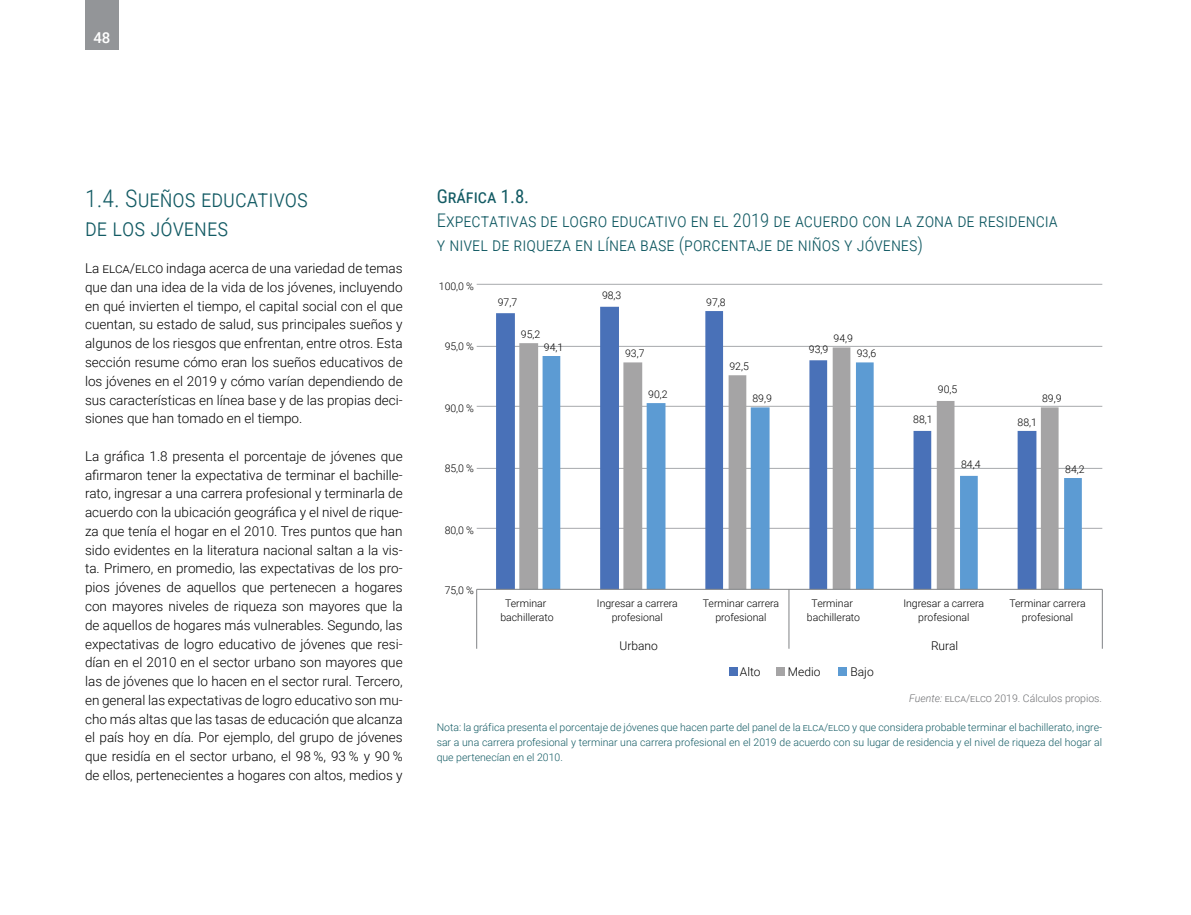
<style>
.page{position:relative;width:1191px;height:915px;background:#fff}
.page>*{position:absolute;margin:0;border:0;box-sizing:border-box;transform-origin:0 0}
.t1{font:300 24px/28.8px "Roboto Condensed";color:#135b64}
.t2{font:300 18.75px/24px "Roboto Condensed";color:#135b64}
.t3{font:18.75px "Roboto Condensed";color:#135b64}
.t4{font:500 15px "Roboto";color:#fff}
.t5{font:300 13.5px/18.8px "Roboto";color:#000;text-align:justify}
.t6{font:300 12px "Roboto";color:#000}
.t7{font:300 10.5px/15px "Roboto";color:#135b64;text-align:justify}
.t8{font:300 10.5px/13.5px "Roboto";color:#000;text-align:center}
.t9{font:300 10.5px "Roboto";color:#6d6e71}
.t10{font:italic 300 10.5px "Roboto";color:#6d6e71}
.s1{font-style:normal}
</style>
<div class="page">
<div style="left:85px;top:0;width:34px;height:49px;background:#939598"></div>
<hr style="left:477px;top:528px;width:625px;height:1px;background:#a7a9ac">
<hr style="left:477px;top:468px;width:625px;height:1px;background:#a7a9ac">
<hr style="left:477px;top:406px;width:625px;height:1px;background:#a7a9ac">
<hr style="left:477px;top:346px;width:625px;height:1px;background:#a7a9ac">
<hr style="left:477px;top:284px;width:625px;height:1px;background:#a7a9ac">
<svg style="left:496px;top:306px;width:228px;height:282px"></svg>
<svg style="left:519px;top:343px;width:539px;height:245px"></svg>
<svg style="left:542px;top:356px;width:539px;height:232px"></svg>
<hr style="left:477px;top:588px;width:625px;height:1px;background:#808285">
<hr style="left:476px;top:589px;width:1px;height:59px;background:#808285">
<hr style="left:788px;top:589px;width:1px;height:59px;background:#808285">
<hr style="left:1102px;top:589px;width:1px;height:59px;background:#808285">
<div style="left:729px;top:667px;width:8px;height:8px;background:#4971b8"></div>
<div style="left:776px;top:667px;width:8px;height:8px;background:#a5a4a5"></div>
<div style="left:838px;top:667px;width:8px;height:8px;background:#5c9bd3"></div>
<p class="t4" style="left:93px;top:28px;width:19px">48</p>
<h1 class="t1" style="left:85px;top:183px;width:224px">1.4. Sueños educativos de los jóvenes</h1>
<p class="t5" style="left:85px;top:258px;width:25px">La elca</p>
<p class="t5" style="left:85px;top:258px;width:319px;text-indent:45px">/elco indaga acerca de una variedad de temas que dan una idea de la vida de los jóvenes, incluyendo en qué invierten el tiempo, el capital social con el que cuentan, su estado de salud, sus principales sueños y algunos de los riesgos que enfrentan, entre otros. Esta sección resume cómo eran los sueños educativos de los jóvenes en el 2019 y cómo varían dependiendo de sus características en línea base y de las propias deci&shy;siones que han tomado en el tiempo.</p>
<p class="t5" style="left:85px;top:446px;width:319px">La gráfica 1.8 presenta el porcentaje de jóvenes que afirmaron tener la expectativa de terminar el bachille&shy;rato, ingresar a una carrera profesional y terminarla de acuerdo con la ubicación geográfica y el nivel de rique&shy;za que tenía el hogar en el 2010. Tres puntos que han sido evidentes en la literatura nacional saltan a la vis&shy;ta. Primero, en promedio, las expectativas de los pro&shy;pios jóvenes de aquellos que pertenecen a hogares con mayores niveles de riqueza son mayores que la de aquellos de hogares más vulnerables. Segundo, las expectativas de logro educativo de jóvenes que resi&shy;dían en el 2010 en el sector urbano son mayores que las de jóvenes que lo hacen en el sector rural. Tercero, en general las expectativas de logro educativo son mu&shy;cho más altas que las tasas de educación que alcanza el país hoy en día. Por ejemplo, del grupo de jóvenes que residía en el sector urbano, el 98 %, 93 % y 90 % de ellos, pertenecientes a hogares con altos, medios y</p>
<h2 class="t3" style="left:437px;top:183px;width:94px">Gráfica 1.8.</h2>
<h2 class="t2" style="left:437px;top:207px;width:622px">Expectativas de logro educativo en el 2019 de acuerdo con la zona de residencia y nivel de riqueza en línea base (porcentaje de niños y jóvenes)</h2>
<p class="t8" style="left:439px;top:279px;width:37px">100,0 %</p>
<p class="t8" style="left:445px;top:338px;width:31px">95,0 %</p>
<p class="t8" style="left:445px;top:400px;width:31px">90,0 %</p>
<p class="t8" style="left:445px;top:460px;width:31px">85,0 %</p>
<p class="t8" style="left:445px;top:522px;width:31px">80,0 %</p>
<p class="t8" style="left:445px;top:582px;width:31px">75,0 %</p>
<p class="t8" style="left:498px;top:295px;width:21px">97,7</p>
<p class="t8" style="left:602px;top:288px;width:21px">98,3</p>
<p class="t8" style="left:706px;top:295px;width:21px">97,8</p>
<p class="t8" style="left:521px;top:327px;width:21px">95,2</p>
<p class="t8" style="left:544px;top:339px;width:21px">94,1</p>
<p class="t8" style="left:625px;top:346px;width:21px">93,7</p>
<p class="t8" style="left:833px;top:331px;width:21px">94,9</p>
<p class="t8" style="left:809px;top:342px;width:21px">93,9</p>
<p class="t8" style="left:856px;top:346px;width:21px">93,6</p>
<p class="t8" style="left:729px;top:359px;width:21px">92,5</p>
<p class="t8" style="left:648px;top:387px;width:21px">90,2</p>
<p class="t8" style="left:752px;top:391px;width:21px">89,9</p>
<p class="t8" style="left:938px;top:382px;width:21px">90,5</p>
<p class="t8" style="left:1042px;top:391px;width:21px">89,9</p>
<p class="t8" style="left:913px;top:412px;width:21px">88,1</p>
<p class="t8" style="left:1017px;top:414px;width:21px">88,1</p>
<p class="t8" style="left:961px;top:457px;width:21px">84,4</p>
<p class="t8" style="left:1065px;top:461px;width:21px">84,2</p>
<p class="t8" style="left:500px;top:596px;width:55px">Terminar bachillerato</p>
<p class="t8" style="left:597px;top:596px;width:82px">Ingresar a carrera profesional</p>
<p class="t8" style="left:703px;top:596px;width:78px">Terminar carrera profesional</p>
<p class="t8" style="left:807px;top:596px;width:55px">Terminar bachillerato</p>
<p class="t8" style="left:903px;top:596px;width:82px">Ingresar a carrera profesional</p>
<p class="t8" style="left:1009px;top:596px;width:78px">Terminar carrera profesional</p>
<p class="t6" style="left:619px;top:637px;width:40px">Urbano</p>
<p class="t6" style="left:931px;top:637px;width:29px">Rural</p>
<p class="t6" style="left:740px;top:663px;width:22px">Alto</p>
<p class="t6" style="left:787px;top:663px;width:34px">Medio</p>
<p class="t6" style="left:850px;top:663px;width:25px">Bajo</p>
<p class="t10" style="left:909px;top:690px;width:42px">Fuente: <span class="s1">elca</span></p>
<p class="t9" style="left:966px;top:690px;width:137px">/elco 2019. Cálculos propios.</p>
<p class="t7" style="left:437px;top:719px;width:373px">Nota: la gráfica presenta el porcentaje de jóvenes que hacen parte del panel de la elca</p>
<p class="t7" style="left:437px;top:719px;width:667px;text-indent:387px">/elco y que considera probable terminar el bachillerato, ingre&shy;sar a una carrera profesional y terminar una carrera profesional en el 2019 de acuerdo con su lugar de residencia y el nivel de riqueza del hogar al que pertenecían en el 2010.</p>
</div>
